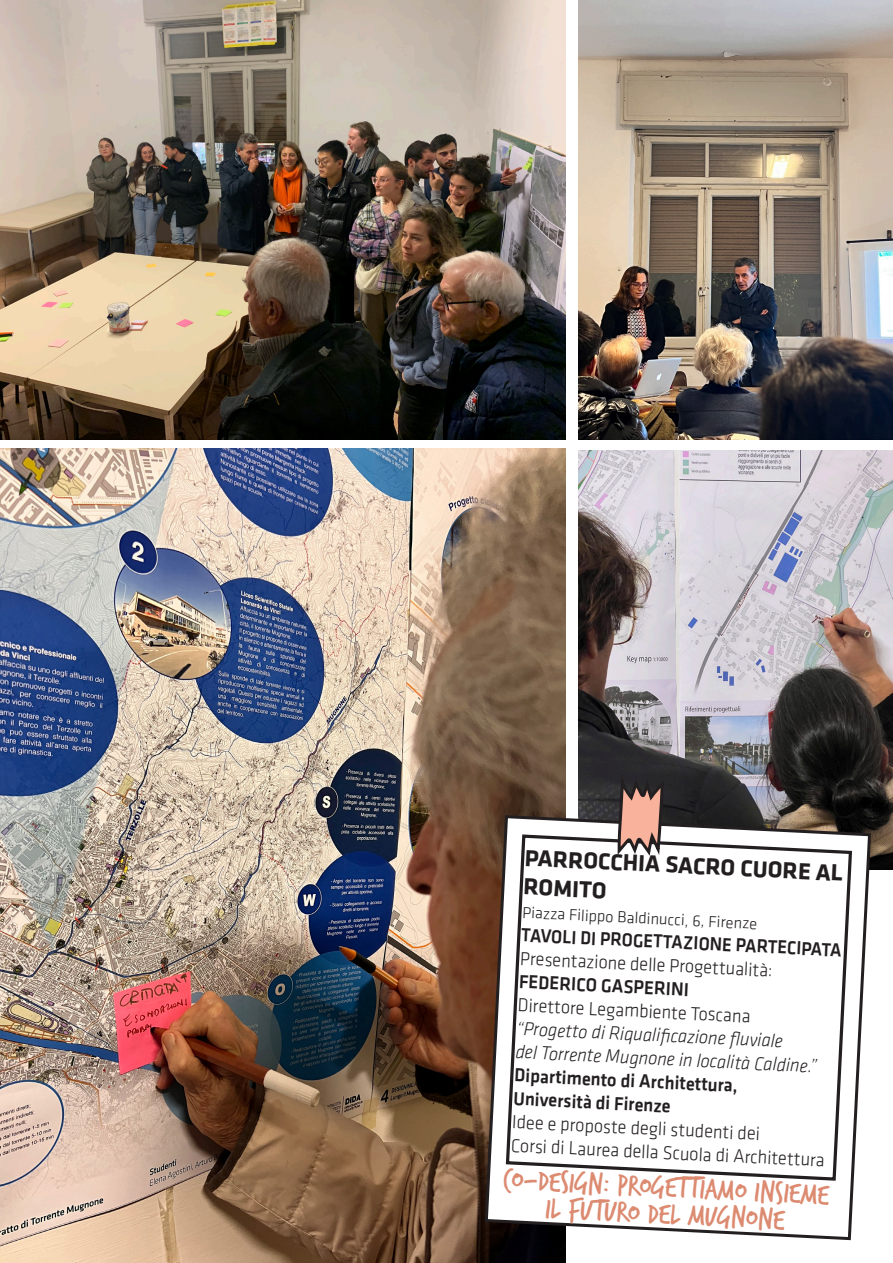
<style>
.page{position:relative;width:893px;height:1263px;background:#fff}
.page>*{position:absolute;margin:0;border:0;box-sizing:border-box;transform-origin:0 0}
.t1{font:31.5px/27px "Trash Hand";color:#dc8b71;text-align:center}
.t2{font:700 24px/29.2px "Klavika";color:#231f20}
.t3{font:300 19.5px/23.2px "Klavika";color:#231f20;scale:.94 1}
.t4{font:italic 300 19.5px/23.2px "Klavika";color:#231f20;scale:.94 1}
.t5{font:500 19.5px/23.5px "Klavika";color:#231f20;scale:.94 1}
.t6{font:500 19.5px "Klavika";color:#231f20;scale:.92 1}
.t7{font:300 16.5px "Klavika";color:#231f20}
</style>
<div class="page">
<img style="left:0;top:0;width:566px;height:440px">
<img style="left:578px;top:0;width:315px;height:440px">
<img style="left:0;top:449px;width:565px;height:814px">
<img style="left:578px;top:450px;width:315px;height:420px">
<svg style="left:483px;top:813px;width:390px;height:429px"></svg>
<svg style="left:504px;top:833px;width:350px;height:349px"></svg>
<svg style="left:616px;top:767px;width:50px;height:94px"></svg>
<p class="t2" style="left:526px;top:843px;width:320px;rotate:3deg">PARROCCHIA SACRO CUORE AL<br>ROMITO</p>
<p class="t7" style="left:523px;top:903px;width:237px;rotate:3deg">Piazza Filippo Baldinucci, 6, Firenze</p>
<p class="t6" style="left:522px;top:923px;width:350px;rotate:3deg">TAVOLI DI PROGETTAZIONE PARTECIPATA</p>
<p class="t3" style="left:521px;top:946px;width:270px;rotate:3deg">Presentazione delle Progettualità:</p>
<p class="t5" style="left:520px;top:970px;width:183px;rotate:3deg">FEDERICO GASPERINI</p>
<p class="t3" style="left:519px;top:993px;width:249px;rotate:3deg">Direttore Legambiente Toscana</p>
<p class="t4" style="left:517px;top:1016px;width:323px;rotate:3deg">“Progetto di Riqualifi cazione fl uviale<br>del Torrente Mugnone in località Caldine.”</p>
<p class="t5" style="left:515px;top:1063px;width:239px;rotate:3deg">Dipartimento di Architettura,<br>Università di Firenze</p>
<p class="t3" style="left:513px;top:1110px;width:335px;rotate:3deg">Idee e proposte degli studenti dei<br>Corsi di Laurea della Scuola di Architettura</p>
<h1 class="t1" style="left:504px;top:1166px;width:328px;rotate:3deg">co-design: progettiamo insieme il futuro del mugnone</h1>
</div>
